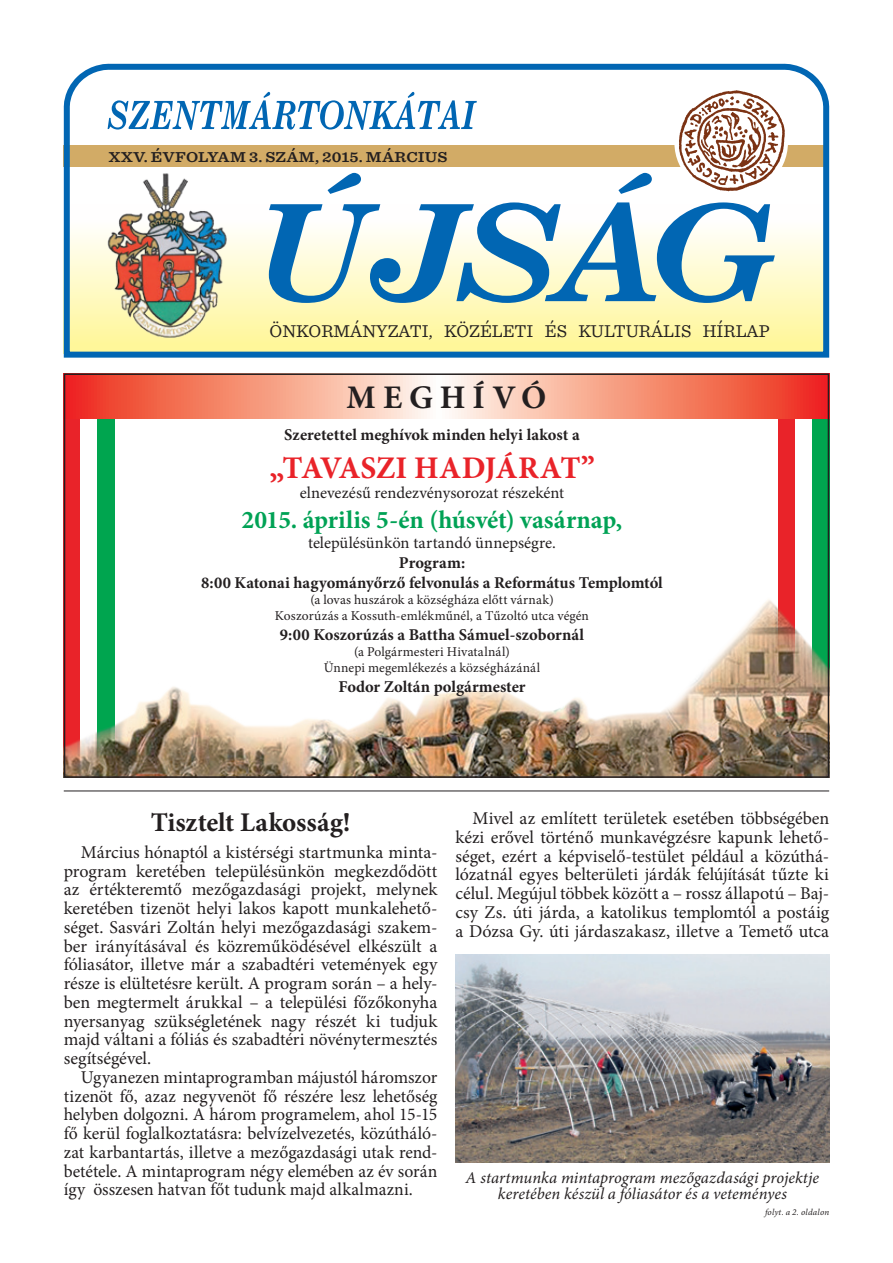
<style>
.page{position:relative;width:893px;height:1263px;background:#fff}
.page>*{position:absolute;margin:0;border:0;box-sizing:border-box;transform-origin:0 0}
.t1{font:700 33px "Minion Pro";letter-spacing:.215em;color:#231f20}
.t2{font:700 31.5px "Minion Pro";letter-spacing:-.015em;color:#e92329}
.t3{font:700 27px "Minion Pro";color:#231f20}
.t4{font:700 25.5px "Minion Pro";color:#00a255}
.t5{font:18px/18.8px "Minion Pro";color:#231f20;text-align:justify}
.t6{font:18px "Sentinel";color:#231f20}
.t7{font:700 16.5px/19.8px "Minion Pro";color:#231f20;text-align:center}
.t8{font:italic 16.5px/16.5px "Minion Pro";color:#231f20;text-align:center}
.t9{font:16.5px "Minion Pro";color:#231f20}
.t10{font:600 15px "Sentinel";letter-spacing:.005em;color:#231f20;scale:1.11 1}
.t11{font:13.5px/16.2px "Minion Pro";letter-spacing:.01em;color:#231f20;text-align:center}
.t12{font:italic 9px "Minion Pro";letter-spacing:.02em;color:#231f20}
</style>
<div class="page">
<svg style="left:63px;top:63px;width:767px;height:295px"></svg>
<svg style="left:108px;top:92px;width:369px;height:38px"></svg>
<svg style="left:269px;top:173px;width:506px;height:130px"></svg>
<img style="left:105px;top:172px;width:124px;height:167px">
<img style="left:677px;top:89px;width:111px;height:104px">
<div style="left:64px;top:374px;width:17px;height:403px;background:#e92329"></div>
<div style="left:98px;top:374px;width:17px;height:403px;background:#00a54f"></div>
<div style="left:778px;top:374px;width:17px;height:403px;background:#e92329"></div>
<div style="left:812px;top:374px;width:17px;height:403px;background:#00a54f"></div>
<img style="left:67px;top:511px;width:759px;height:264px">
<hr style="left:64px;top:790px;width:765px;height:1px;background:#231f20">
<svg style="left:81px;top:376px;width:745px;height:42px;background:#f69781"></svg>
<div style="left:64px;top:373px;width:765px;height:405px;border:2px solid #231f20"></div>
<img style="left:455px;top:955px;width:374px;height:207px">
<p class="t10" style="left:109px;top:146px;width:305px">XXV. ÉVFOLYAM 3. SZÁM, 2015. MÁRCIUS</p>
<p class="t6" style="left:270px;top:318px;width:502px">ÖNKORMÁNYZATI, KÖZÉLETI ÉS KULTURÁLIS HÍRLAP</p>
<h1 class="t1" style="left:347px;top:374px;width:201px">Megh ív ó</h1>
<p class="t7" style="left:284px;top:425px;width:297px">Szeretettel meghívok minden helyi lakost a</p>
<h2 class="t2" style="left:269px;top:446px;width:327px">„TAVASZI HADJÁRAT”</h2>
<p class="t9" style="left:300px;top:481px;width:266px">elnevezésű rendezvénysorozat részeként</p>
<h3 class="t4" style="left:242px;top:502px;width:382px">2015. április 5-én (húsvét) vasárnap,</h3>
<p class="t9" style="left:308px;top:532px;width:250px">településünkön tartandó ünnepségre.</p>
<p class="t7" style="left:201px;top:553px;width:463px">Program:<br>8:00 Katonai hagyományőrző felvonulás a Református Templomtól</p>
<p class="t11" style="left:275px;top:592px;width:316px">(a lovas huszárok a községháza előtt várnak)<br>Koszorúzás a Kossuth-emlékműnél, a Tűzoltó utca végén</p>
<p class="t7" style="left:280px;top:625px;width:306px">9:00 Koszorúzás a Battha Sámuel-szobornál</p>
<p class="t11" style="left:324px;top:644px;width:218px">(a Polgármesteri Hivatalnál)<br>Ünnepi megemlékezés a községházánál</p>
<p class="t7" style="left:338px;top:677px;width:189px">Fodor Zoltán polgármester</p>
<h3 class="t3" style="left:151px;top:803px;width:201px">Tisztelt Lakosság!</h3>
<p class="t5" style="left:64px;top:843px;width:375px;text-indent:17px">Március hónaptól a kistérségi startmunka minta&shy;program keretében településünkön megkezdődött az értékteremtő mezőgazdasági projekt, melynek keretében tizenöt helyi lakos kapott munkalehető&shy;séget. Sasvári Zoltán helyi mezőgazdasági szakem&shy;ber irányításával és közreműködésével elkészült a fóliasátor, illetve már a szabadtéri vetemények egy része is elültetésre került. A program során – a hely&shy;ben megtermelt árukkal – a települési főzőkonyha nyersanyag szükségletének nagy részét ki tudjuk majd váltani a fóliás és szabadtéri növénytermesztés segítségével.</p>
<p class="t5" style="left:64px;top:1068px;width:375px;text-indent:17px">Ugyanezen mintaprogramban májustól háromszor tizenöt fő, azaz negyvenöt fő részére lesz lehetőség helyben dolgozni. A három programelem, ahol 15-15 fő kerül foglalkoztatásra: belvízelvezetés, közútháló&shy;zat karbantartás, illetve a mezőgazdasági utak rend&shy;betétele. A mintaprogram négy elemében az év során így összesen hatvan főt tudunk majd alkalmazni.</p>
<p class="t5" style="left:455px;top:809px;width:375px;text-indent:17px">Mivel az említett területek esetében többségében kézi erővel történő munkavégzésre kapunk lehető&shy;séget, ezért a képviselő-testület például a közúthá&shy;lózatnál egyes belterületi járdák felújítását tűzte ki célul. Megújul többek között a – rossz állapotú – Baj&shy;csy Zs. úti járda, a katolikus templomtól a postáig a Dózsa Gy. úti járdaszakasz, illetve a Temető utca</p>
<p class="t8" style="left:466px;top:1169px;width:355px">A startmunka mintaprogram mezőgazdasági projektje keretében készül a fóliasátor és a veteményes</p>
<p class="t12" style="left:765px;top:1206px;width:66px">folyt. a 2. oldalon</p>
</div>
